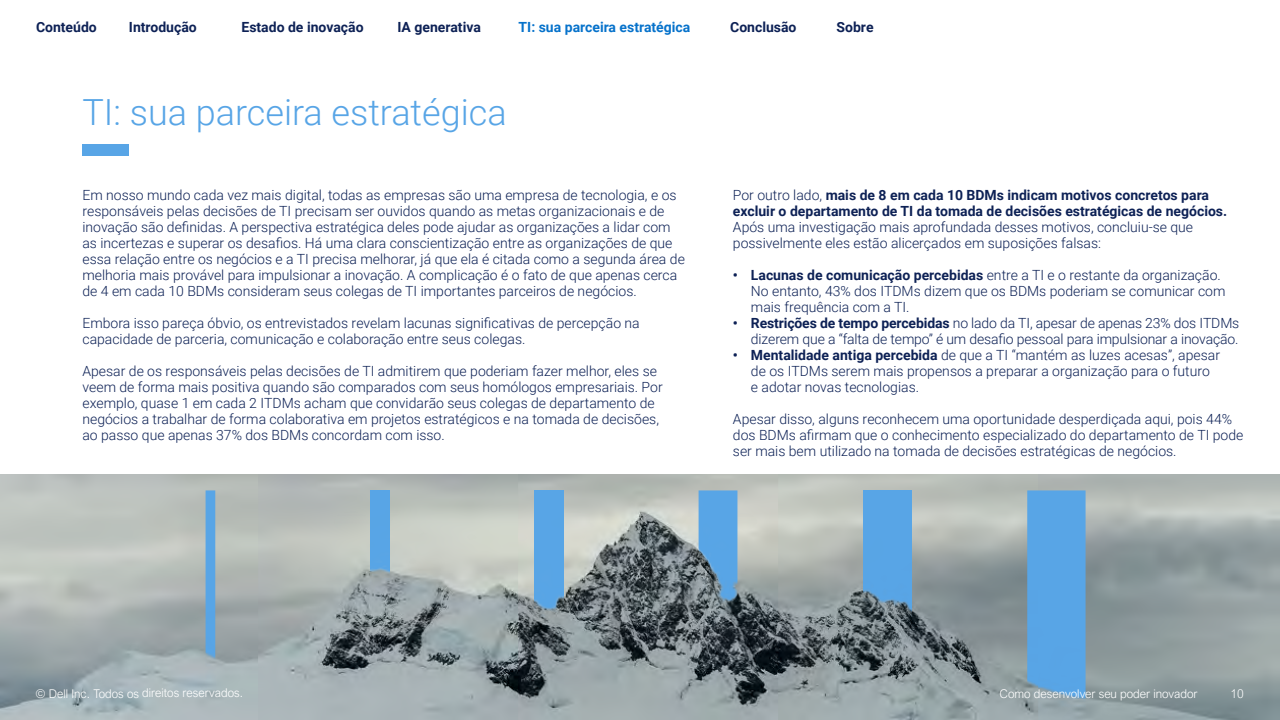
<style>
.page{position:relative;width:1280px;height:720px;background:#fff}
.page>*{position:absolute;margin:0;border:0;box-sizing:border-box;transform-origin:0 0}
.t1{font:300 36px "Roboto";color:#58a5e6}
.t2{font:300 14px/16px "Roboto";color:#0d2155}
.t3{font:700 14px/16px "Roboto";color:#0d2155}
.t4{font:700 14px "Roboto";color:#0672cb}
.t5{font:300 12px "Arial Nova";letter-spacing:-.01em;color:#fff}
.s1{font-weight:300}
.s2{font-weight:700}
</style>
<div class="page">
<img style="left:0;top:474px;width:1280px;height:246px">
<div style="left:82px;top:144px;width:47px;height:11px;background:#58a5e6"></div>
<div style="left:1027px;top:490px;width:59px;height:230px;background:#58a5e6"></div>
<svg style="left:863px;top:490px;width:49px;height:230px;background:#6892b3"></svg>
<svg style="left:699px;top:490px;width:38px;height:230px;background:#6286a1"></svg>
<svg style="left:534px;top:490px;width:29px;height:230px;background:#6893b5"></svg>
<svg style="left:370px;top:490px;width:19px;height:230px;background:#7c9db6"></svg>
<svg style="left:206px;top:490px;width:9px;height:230px;background:#6ea9d9"></svg>
<p class="t3" style="left:36px;top:18px;width:62px">Conteúdo</p>
<p class="t3" style="left:129px;top:18px;width:69px">Introdução</p>
<p class="t3" style="left:242px;top:18px;width:124px">Estado de inovação</p>
<p class="t3" style="left:398px;top:18px;width:85px">IA generativa</p>
<p class="t4" style="left:519px;top:17px;width:173px">TI: sua parceira estratégica</p>
<p class="t3" style="left:730px;top:18px;width:68px">Conclusão</p>
<p class="t3" style="left:837px;top:18px;width:39px">Sobre</p>
<h1 class="t1" style="left:82px;top:87px;width:426px">TI: sua parceira estratégica</h1>
<p class="t2" style="left:82px;top:186px;width:604px">Em nosso mundo cada vez mais digital, todas as empresas são uma empresa de tecnologia, e os responsáveis pelas decisões de TI precisam ser ouvidos quando as metas organizacionais e de inovação são definidas. A perspectiva estratégica deles pode ajudar as organizações a lidar com as incertezas e superar os desafios. Há uma clara conscientização entre as organizações de que essa relação entre os negócios e a TI precisa melhorar, já que ela é citada como a segunda área de melhoria mais provável para impulsionar a inovação. A complicação é o fato de que apenas cerca de 4 em cada 10 BDMs consideram seus colegas de TI importantes parceiros de negócios.</p>
<p class="t2" style="left:82px;top:314px;width:559px">Embora isso pareça óbvio, os entrevistados revelam lacunas significativas de percepção na capacidade de parceria, comunicação e colaboração entre seus colegas.</p>
<p class="t2" style="left:82px;top:362px;width:582px">Apesar de os responsáveis pelas decisões de TI admitirem que poderiam fazer melhor, eles se veem de forma mais positiva quando são comparados com seus homólogos empresariais. Por exemplo, quase 1 em cada 2 ITDMs acham que convidarão seus colegas de departamento de negócios a trabalhar de forma colaborativa em projetos estratégicos e na tomada de decisões, ao passo que apenas 37% dos BDMs concordam com isso.</p>
<p class="t3" style="left:733px;top:186px;width:496px"><span class="s1">Por outro lado,</span> mais de 8 em cada 10 BDMs indicam motivos concretos para excluir o departamento de TI da tomada de decisões estratégicas de negócios.</p>
<p class="t2" style="left:733px;top:218px;width:462px">Após uma investigação mais aprofundada desses motivos, concluiu-se que possivelmente eles estão alicerçados em suposições falsas:</p>
<p class="t2" style="left:751px;top:266px;width:476px;text-indent:-18px"><span class="s2">• Lacunas de comunicação percebidas</span> entre a TI e o restante da organização.<br>No entanto, 43% dos ITDMs dizem que os BDMs poderiam se comunicar com mais frequência com a TI.</p>
<p class="t2" style="left:733px;top:314px;width:508px;text-align:right"><span class="s2">• Restrições de tempo percebidas</span> no lado da TI, apesar de apenas 23% dos ITDMs dizerem que a “falta de tempo” é um desafio pessoal para impulsionar a inovação.</p>
<p class="t2" style="left:751px;top:346px;width:471px;text-indent:-18px"><span class="s2">• Mentalidade antiga percebida</span> de que a TI “mantém as luzes acesas”, apesar de os ITDMs serem mais propensos a preparar a organização para o futuro e adotar novas tecnologias.</p>
<p class="t2" style="left:733px;top:410px;width:512px">Apesar disso, alguns reconhecem uma oportunidade desperdiçada aqui, pois 44% dos BDMs afirmam que o conhecimento especializado do departamento de TI pode ser mais bem utilizado na tomada de decisões estratégicas de negócios.</p>
<p class="t5" style="left:36px;top:686px;width:209px">© Dell Inc. Todos os direitos reservados.</p>
<p class="t5" style="left:1000px;top:687px;width:199px">Como desenvolver seu poder inovador</p>
<p class="t5" style="left:1231px;top:687px;width:15px">10</p>
</div>
